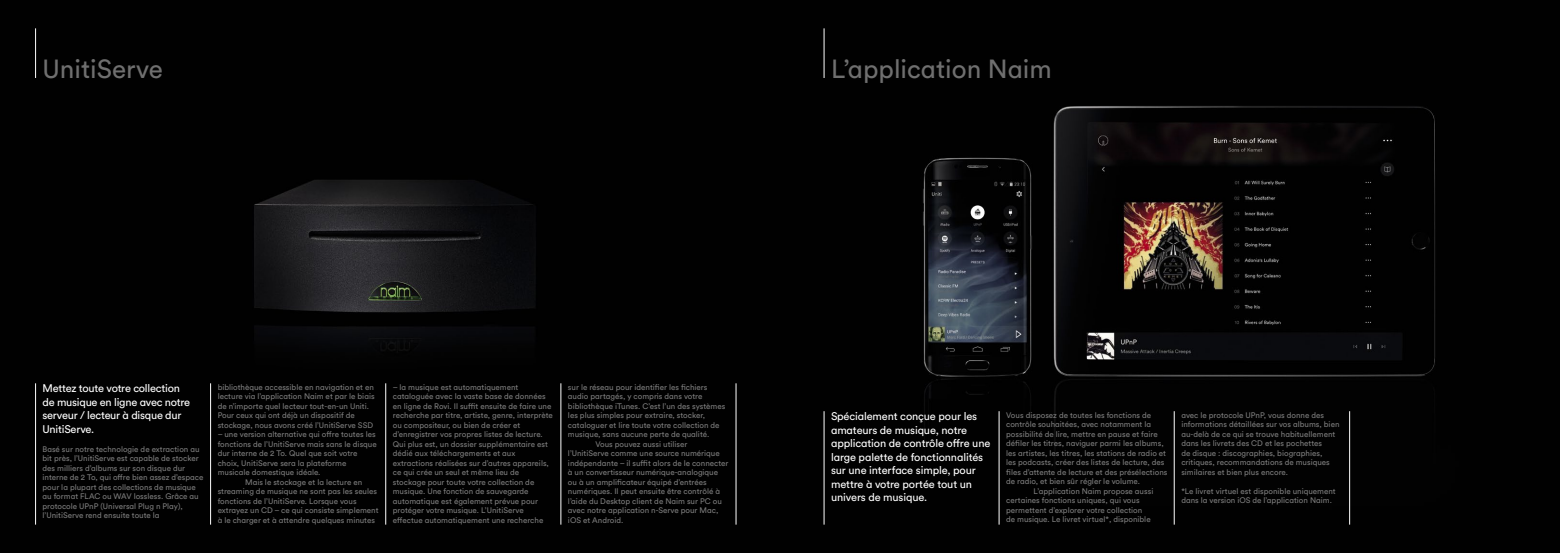
<style>
.page{position:relative;width:1560px;height:553px;background:#fff}
.page>*{position:absolute;margin:0;border:0;box-sizing:border-box;transform-origin:0 0}
.t1{font:26px "Circular Pro";color:#6f6f6f}
.t2{font:11px/13.5px "Circular Pro";letter-spacing:-.015em;color:#fff}
.t3{font:8px/9.5px "Circular Pro";color:#7c7c7c}
</style>
<div class="page">
<img style="left:0;top:0;width:1559px;height:553px">
<hr style="left:35px;top:28px;width:1px;height:50px;background:#fff">
<hr style="left:35px;top:383px;width:1px;height:141px;background:#fff">
<hr style="left:210px;top:383px;width:1px;height:141px;background:#fff">
<hr style="left:385px;top:383px;width:1px;height:141px;background:#fff">
<hr style="left:560px;top:383px;width:1px;height:141px;background:#fff">
<hr style="left:735px;top:383px;width:1px;height:141px;background:#fff">
<hr style="left:823px;top:28px;width:1px;height:50px;background:#fff">
<hr style="left:823px;top:411px;width:1px;height:113px;background:#fff">
<hr style="left:1173px;top:411px;width:1px;height:113px;background:#fff">
<hr style="left:998px;top:411px;width:1px;height:113px;background:#fff">
<hr style="left:1349px;top:411px;width:1px;height:113px;background:#fff">
<h1 class="t1" style="left:43px;top:51px;width:122px">UnitiServe</h1>
<h1 class="t1" style="left:831px;top:51px;width:222px">L’application Naim</h1>
<h2 class="t2" style="left:43px;top:381px;width:149px">Mettez toute votre collection de musique en ligne avec notre serveur / lecteur à disque dur<br>UnitiServe.</h2>
<p class="t3" style="left:43px;top:444px;width:162px">Basé sur notre technologie de extraction au bit près, l’UnitiServe est capable de stocker des milliers d’albums sur son disque dur interne de 2 To, qui offre bien assez d’espace pour la plupart des collections de musique au format FLAC ou WAV lossless. Grâce au protocole UPnP (Universal Plug n Play), l’UnitiServe rend ensuite toute la</p>
<p class="t3" style="left:218px;top:382px;width:158px">bibliothèque accessible en navigation et en lecture via l’application Naim et par le biais de n’importe quel lecteur tout-en-un Uniti.<br>Pour ceux qui ont déjà un dispositif de stockage, nous avons créé l’UnitiServe SSD</p>
<p class="t3" style="left:218px;top:429px;width:159px">– une version alternative qui offre toutes les</p>
<p class="t3" style="left:218px;top:439px;width:160px">fonctions de l’UnitiServe mais sans le disque</p>
<p class="t3" style="left:218px;top:448px;width:141px">dur interne de 2 To. Quel que soit votre</p>
<p class="t3" style="left:218px;top:458px;width:130px">choix, UnitiServe sera la plateforme</p>
<p class="t3" style="left:218px;top:467px;width:104px">musicale domestique idéale.</p>
<p class="t3" style="left:245px;top:477px;width:119px">Mais le stockage et la lecture en</p>
<p class="t3" style="left:218px;top:486px;width:161px">streaming de musique ne sont pas les seules</p>
<p class="t3" style="left:218px;top:496px;width:140px">fonctions de l’UnitiServe. Lorsque vous</p>
<p class="t3" style="left:218px;top:505px;width:162px">extrayez un CD – ce qui consiste simplement</p>
<p class="t3" style="left:218px;top:515px;width:159px">à le charger et à attendre quelques minutes</p>
<p class="t3" style="left:393px;top:382px;width:161px">– la musique est automatiquement cataloguée avec la vaste base de données en ligne de Rovi. Il suffit ensuite de faire une recherche par titre, artiste, genre, interprète ou compositeur, ou bien de créer et d’enregistrer vos propres listes de lecture.<br>Qui plus est, un dossier supplémentaire est dédié aux téléchargements et aux extractions réalisées sur d’autres appareils, ce qui crée un seul et même lieu de stockage pour toute votre collection de musique. Une fonction de sauvegarde automatique est également prévue pour protéger votre musique. L’UnitiServe effectue automatiquement une recherche</p>
<p class="t3" style="left:568px;top:382px;width:141px">sur le réseau pour identifier les fichiers</p>
<p class="t3" style="left:568px;top:391px;width:136px">audio partagés, y compris dans votre</p>
<p class="t3" style="left:568px;top:401px;width:159px">bibliothèque iTunes. C’est l’un des systèmes</p>
<p class="t3" style="left:568px;top:410px;width:138px">les plus simples pour extraire, stocker,</p>
<p class="t3" style="left:568px;top:420px;width:153px">cataloguer et lire toute votre collection de</p>
<p class="t3" style="left:568px;top:429px;width:143px">musique, sans aucune perte de qualité.</p>
<p class="t3" style="left:595px;top:439px;width:94px">Vous pouvez aussi utiliser</p>
<p class="t3" style="left:568px;top:448px;width:153px">l’UnitiServe comme une source numérique</p>
<p class="t3" style="left:568px;top:458px;width:162px">indépendante – il suffit alors de le connecter</p>
<p class="t3" style="left:568px;top:467px;width:152px">à un convertisseur numérique-analogique</p>
<p class="t3" style="left:568px;top:477px;width:140px">ou à un amplificateur équipé d’entrées</p>
<p class="t3" style="left:568px;top:486px;width:153px">numériques. Il peut ensuite être contrôlé à</p>
<p class="t3" style="left:568px;top:496px;width:155px">l’aide du Desktop client de Naim sur PC ou</p>
<p class="t3" style="left:568px;top:505px;width:152px">avec notre application n-Serve pour Mac,</p>
<p class="t3" style="left:568px;top:515px;width:57px">iOS et Android.</p>
<h2 class="t2" style="left:831px;top:409px;width:161px">Spécialement conçue pour les amateurs de musique, notre application de contrôle offre une large palette de fonctionnalités sur une interface simple, pour mettre à votre portée tout un univers de musique.</h2>
<p class="t3" style="left:1006px;top:410px;width:146px">Vous disposez de toutes les fonctions de</p>
<p class="t3" style="left:1006px;top:419px;width:146px">contrôle souhaitées, avec notamment la</p>
<p class="t3" style="left:1006px;top:429px;width:153px">possibilité de lire, mettre en pause et faire</p>
<p class="t3" style="left:1006px;top:438px;width:159px">défiler les titres, naviguer parmi les albums,</p>
<p class="t3" style="left:1006px;top:448px;width:161px">les artistes, les titres, les stations de radio et</p>
<p class="t3" style="left:1006px;top:457px;width:160px">les podcasts, créer des listes de lecture, des</p>
<p class="t3" style="left:1006px;top:467px;width:163px">files d’attente de lecture et des présélections</p>
<p class="t3" style="left:1006px;top:476px;width:135px">de radio, et bien sûr régler le volume.</p>
<p class="t3" style="left:1033px;top:486px;width:121px">L’application Naim propose aussi</p>
<p class="t3" style="left:1006px;top:495px;width:135px">certaines fonctions uniques, qui vous</p>
<p class="t3" style="left:1006px;top:505px;width:138px">permettent d’explorer votre collection</p>
<p class="t3" style="left:1006px;top:514px;width:146px">de musique. Le livret virtuel*, disponible</p>
<p class="t3" style="left:1181px;top:410px;width:160px">avec le protocole UPnP, vous donne des informations détaillées sur vos albums, bien au-delà de ce qui se trouve habituellement dans les livrets des CD et les pochettes<br>de disque : discographies, biographies, critiques, recommandations de musiques similaires et bien plus encore.</p>
<p class="t3" style="left:1181px;top:486px;width:156px">*Le livret virtuel est disponible uniquement dans la version iOS de l’application Naim.</p>
</div>
